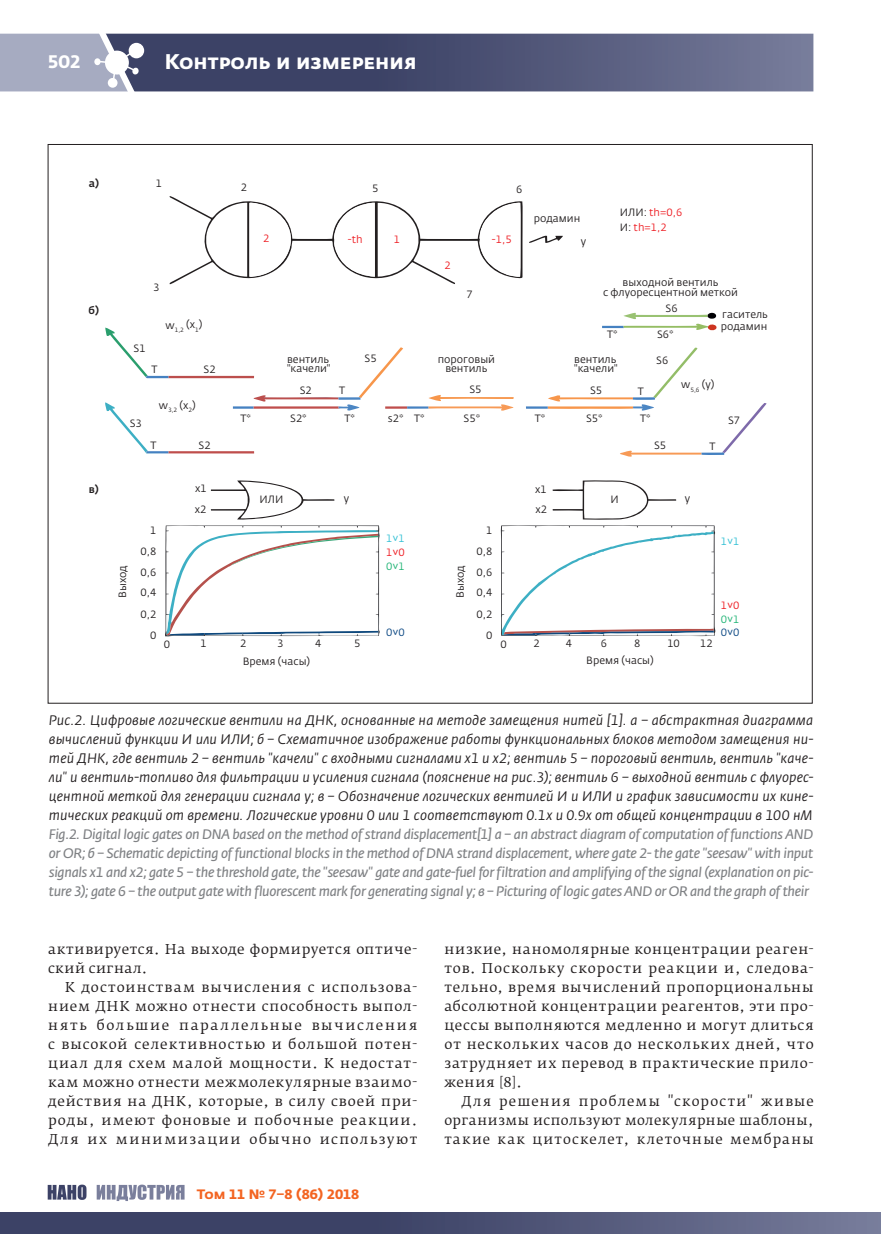
<style>
.page{position:relative;width:881px;height:1234px;background:#fff}
.page>*{position:absolute;margin:0;border:0;box-sizing:border-box;transform-origin:0 0}
.t1{font:700 21px "Fedra Sans Alt Pro";color:#fff}
.t2{font:700 18px "Fedra Sans Alt Pro";color:#fff}
.t3{font:italic 13.65px/19px "Fedra Sans Pro";letter-spacing:.015em;color:#231f20;text-align:justify}
.t4{font:italic 13.65px/19px "Fedra Sans Pro";letter-spacing:-.025em;color:#808285;text-align:justify}
.t5{font:13.5px/19px "Fedra Serif B Pro";letter-spacing:.06em;color:#231f20;text-align:justify}
.t6{font:13.5px/19px "Fedra Serif B Pro";letter-spacing:.04em;color:#231f20}
.t7{font:700 13.5px "Fedra Sans Alt Pro";color:#f36421}
.t8{font:10.5px/20.5px "Fedra Sans Pro";color:#231f20}
.t9{font:10.5px/14.4px "Fedra Sans Pro";color:#ee1d23}
.t10{font:10.5px/13.8px "Fedra Sans Pro";color:#31c0d4;text-align:justify}
.t11{font:500 10.5px "Fedra Sans Pro";color:#231f20}
.t12{font:10.5px "Fedra Sans Pro";color:#094682}
.s1{color:#231f20}
.s2{font-family:"Arial"}
.s3{color:#ee1d23}
.s4{font-family:"Arial";color:#ee1d23}
.s5{color:#1fb374}
.s6{font-family:"Arial";color:#1fb374}
</style>
<div class="page">
<svg style="left:0;top:33px;width:813px;height:59px;background:#616686"></svg>
<div style="left:0;top:1211px;width:880px;height:22px;background:linear-gradient(to right,#2d3459,#6c7191)"></div>
<svg style="left:48px;top:1184px;width:38px;height:15px"></svg>
<svg style="left:97px;top:1184px;width:87px;height:16px"></svg>
<svg style="left:169px;top:196px;width:353px;height:89px"></svg>
<svg style="left:211px;top:480px;width:123px;height:39px"></svg>
<svg style="left:552px;top:480px;width:124px;height:39px"></svg>
<hr style="left:168px;top:376px;width:86px;height:2px;background:#bc4f4d">
<hr style="left:168px;top:451px;width:86px;height:2px;background:#bf4e4c">
<svg style="left:428px;top:395px;width:85px;height:15px"></svg>
<svg style="left:529px;top:235px;width:33px;height:8px"></svg>
<svg style="left:547px;top:347px;width:219px;height:110px"></svg>
<svg style="left:105px;top:327px;width:63px;height:51px"></svg>
<svg style="left:253px;top:347px;width:150px;height:63px"></svg>
<hr style="left:385px;top:406px;width:22px;height:2px;background:#bf4e4c">
<hr style="left:525px;top:406px;width:22px;height:2px;background:#4581c1">
<hr style="left:233px;top:406px;width:20px;height:2px;background:#4581c1">
<svg style="left:105px;top:402px;width:63px;height:51px"></svg>
<hr style="left:407px;top:406px;width:21px;height:2px;background:#4581c1">
<svg style="left:602px;top:312px;width:115px;height:19px"></svg>
<svg style="left:500px;top:525px;width:215px;height:111px"></svg>
<svg style="left:165px;top:525px;width:215px;height:111px"></svg>
<h2 class="t2" style="left:48px;top:50px;width:34px">502</h2>
<h1 class="t1" style="left:165px;top:48px;width:253px">Контроль и измерения</h1>
<p class="t11" style="left:89px;top:177px;width:12px">а)</p>
<p class="t8" style="left:156px;top:173px;width:8px">1</p>
<p class="t11" style="left:89px;top:304px;width:12px">б)</p>
<p class="t8" style="left:153px;top:277px;width:8px">3</p>
<p class="t8" style="left:134px;top:338px;width:14px">S1</p>
<p class="t8" style="left:151px;top:358px;width:7px">T</p>
<p class="t8" style="left:165px;top:314px;width:38px">w<sub>1,2</sub> (x<sub>1</sub>)</p>
<p class="t8" style="left:203px;top:359px;width:14px">S2</p>
<p class="t8" style="left:130px;top:412px;width:14px">S3</p>
<p class="t8" style="left:159px;top:394px;width:38px">w<sub>3,2</sub> (x<sub>2</sub>)</p>
<p class="t8" style="left:241px;top:177px;width:8px">2</p>
<p class="t8" style="left:372px;top:178px;width:8px">5</p>
<p class="t8" style="left:516px;top:179px;width:8px">6</p>
<p class="t8" style="left:533px;top:208px;width:48px">родамин</p>
<p class="t9" style="left:263px;top:231px;width:8px">2</p>
<p class="t9" style="left:393px;top:232px;width:8px">1</p>
<p class="t9" style="left:348px;top:232px;width:16px">-th</p>
<p class="t9" style="left:491px;top:232px;width:21px">-1,5</p>
<p class="t8" style="left:580px;top:230px;width:7px">y</p>
<p class="t9" style="left:444px;top:258px;width:8px">2</p>
<p class="t8" style="left:466px;top:284px;width:8px">7</p>
<p class="t9" style="left:619px;top:205px;width:64px"><span class="s1">ИЛИ:</span> th=0,6<br><span class="s1">И:</span> th=1,2</p>
<p class="t8" style="left:603px;top:278px;width:136px;line-height:9.1px;text-align:center">выходной вентиль<br>с флуоресцентной меткой</p>
<p class="t8" style="left:720px;top:316px;width:48px">родамин</p>
<p class="t8" style="left:665px;top:298px;width:14px">S6</p>
<p class="t8" style="left:721px;top:304px;width:47px">гаситель</p>
<p class="t8" style="left:607px;top:323px;width:12px">T*</p>
<p class="t8" style="left:657px;top:323px;width:18px">S6*</p>
<p class="t8" style="left:364px;top:348px;width:14px">S5</p>
<p class="t8" style="left:437px;top:355px;width:59px;line-height:9.1px;text-align:center">пороговый вентиль</p>
<p class="t8" style="left:287px;top:355px;width:45px;line-height:9.1px">вентиль "качели"</p>
<p class="t8" style="left:574px;top:355px;width:45px;line-height:9.1px">вентиль "качели"</p>
<p class="t8" style="left:656px;top:350px;width:14px">S6</p>
<p class="t8" style="left:299px;top:379px;width:14px">S2</p>
<p class="t8" style="left:339px;top:380px;width:7px">T</p>
<p class="t8" style="left:469px;top:379px;width:14px">S5</p>
<p class="t8" style="left:590px;top:380px;width:14px">S5</p>
<p class="t8" style="left:637px;top:380px;width:7px">T</p>
<p class="t8" style="left:240px;top:408px;width:12px">T*</p>
<p class="t8" style="left:290px;top:408px;width:18px">S2*</p>
<p class="t8" style="left:344px;top:408px;width:12px">T*</p>
<p class="t8" style="left:388px;top:408px;width:38px">s2* T*</p>
<p class="t8" style="left:463px;top:408px;width:18px">S5*</p>
<p class="t8" style="left:534px;top:408px;width:12px">T*</p>
<p class="t8" style="left:586px;top:408px;width:18px">S5*</p>
<p class="t8" style="left:640px;top:408px;width:12px">T*</p>
<p class="t8" style="left:680px;top:374px;width:35px">w<sub>5,6</sub> (y)</p>
<p class="t8" style="left:727px;top:410px;width:14px">S7</p>
<p class="t11" style="left:89px;top:482px;width:12px">в)</p>
<p class="t8" style="left:198px;top:435px;width:14px">S2</p>
<p class="t8" style="left:654px;top:435px;width:14px">S5</p>
<p class="t8" style="left:150px;top:435px;width:7px">T</p>
<p class="t8" style="left:709px;top:436px;width:7px">T</p>
<p class="t8" style="left:195px;top:478px;width:14px">x1 x2</p>
<p class="t8" style="left:535px;top:478px;width:13px">x1 x2</p>
<p class="t8" style="left:259px;top:489px;width:25px">ИЛИ</p>
<p class="t8" style="left:610px;top:488px;width:10px">И</p>
<p class="t8" style="left:476px;top:520px;width:17px;text-align:justify;text-indent:10px">1<br>0,8<br>0,6<br>0,4</p>
<p class="t8" style="left:476px;top:603px;width:17px;line-height:21px;text-align:right">0,2<br>0</p>
<p class="t8" style="left:344px;top:487px;width:7px">y</p>
<p class="t8" style="left:684px;top:487px;width:7px">y</p>
<p class="t8" style="left:140px;top:520px;width:17px;text-align:justify;text-indent:10px">1<br>0,8<br>0,6<br>0,4</p>
<p class="t8" style="left:140px;top:603px;width:17px">0,2</p>
<p class="t10" style="left:386px;top:531px;width:20px">1<span class="s2">˅</span>1<br><span class="s3">1</span><span class="s4">˅</span><span class="s3">0<br></span><span class="s5">0</span><span class="s6">˅</span><span class="s5">1</span></p>
<p class="t8" style="left:112px;top:597px;width:34px;rotate:-90deg">Выход</p>
<p class="t8" style="left:450px;top:597px;width:34px;rotate:-90deg">Выход</p>
<p class="t12" style="left:386px;top:625px;width:20px">0<span class="s2">˅</span>0</p>
<p class="t8" style="left:150px;top:624px;width:8px">0</p>
<p class="t8" style="left:200px;top:633px;width:8px">1</p>
<p class="t8" style="left:240px;top:633px;width:8px">2</p>
<p class="t8" style="left:277px;top:633px;width:8px">3</p>
<p class="t8" style="left:315px;top:633px;width:8px">4</p>
<p class="t8" style="left:354px;top:633px;width:8px">5</p>
<p class="t8" style="left:500px;top:633px;width:8px">0</p>
<p class="t8" style="left:533px;top:633px;width:8px">2</p>
<p class="t8" style="left:565px;top:632px;width:8px">4</p>
<p class="t8" style="left:600px;top:633px;width:8px">6</p>
<p class="t8" style="left:634px;top:633px;width:8px">8</p>
<p class="t8" style="left:667px;top:633px;width:14px">10</p>
<p class="t8" style="left:699px;top:633px;width:14px">12</p>
<p class="t8" style="left:164px;top:634px;width:8px">0</p>
<p class="t8" style="left:243px;top:651px;width:69px">Время (часы)</p>
<p class="t8" style="left:586px;top:649px;width:69px">Время (часы)</p>
<p class="t10" style="left:720px;top:534px;width:20px">1<span class="s2">˅</span>1</p>
<p class="t9" style="left:720px;top:598px;width:20px;line-height:13.8px">1<span class="s2">˅</span>0<br><span class="s5">0</span><span class="s6">˅</span><span class="s5">1</span></p>
<p class="t12" style="left:720px;top:625px;width:20px">0<span class="s2">˅</span>0</p>
<p class="t3" style="left:49px;top:710px;width:765px">Рис.2. Цифровые логические вентили на ДНК, основанные на методе замещения нитей [1]. а – абстрактная диаграмма вычислений функции И или ИЛИ; б – Схематичное изображение работы функциональных блоков методом замещения ни&shy;тей ДНК, где вентиль 2 – вентиль "качели" с входными сигналами x1 и x2; вентиль 5 – пороговый вентиль, вентиль "каче&shy;ли" и вентиль-топливо для фильтрации и усиления сигнала (пояснение на рис.3); вентиль 6 – выходной вентиль с флуорес&shy;центной меткой для генерации сигнала y; в – Обозначение логических вентилей И и ИЛИ и график зависимости их кине&shy;тических реакций от времени. Логические уровни 0 или 1 соответствуют 0.1х и 0.9x от общей концентрации в 100 нМ</p>
<p class="t4" style="left:49px;top:824px;width:765px">Fig.2. Digital logic gates on DNA based on the method of strand displacement[1] а – an abstract diagram of computation of functions AND or OR; б – Schematic depicting of functional blocks in the method of DNA strand displacement, where gate 2- the gate "seesaw" with input signals x1 and x2; gate 5 – the threshold gate, the "seesaw" gate and gate-fuel for filtration and amplifying of the signal (explanation on pic&shy;ture 3); gate 6 – the output gate with fluorescent mark for generating signal y; в – Picturing of logic gates AND or OR and the graph of their</p>
<p class="t6" style="left:48px;top:939px;width:370px">активируется. На выходе формируется оптиче&shy;ский сигнал.</p>
<p class="t5" style="left:48px;top:977px;width:370px;text-indent:17px">К достоинствам вычисления с использова&shy;нием ДНК можно отнести способность выпол&shy;нять большие параллельные вычисления с высокой селективностью и большой потен&shy;циал для схем малой мощности. К недостат&shy;кам можно отнести межмолекулярные взаимо&shy;действия на ДНК, которые, в силу своей при&shy;роды, имеют фоновые и побочные реакции.<br>Для их минимизации обычно используют</p>
<p class="t7" style="left:197px;top:1185px;width:164px">Том 11 № 7–8 (86) 2018</p>
<p class="t5" style="left:444px;top:939px;width:371px">низкие, наномолярные концентрации реаген&shy;тов. Поскольку скорости реакции и, следова&shy;тельно, время вычислений пропорциональны абсолютной концентрации реагентов, эти про&shy;цессы выполняются медленно и могут длиться от нескольких часов до нескольких дней, что затрудняет их перевод в практические прило&shy;жения [8].</p>
<p class="t5" style="left:444px;top:1091px;width:371px;text-indent:17px">Для решения проблемы "скорости" живые организмы используют молекулярные шаблоны, такие как цитоскелет, клеточные мембраны</p>
</div>
